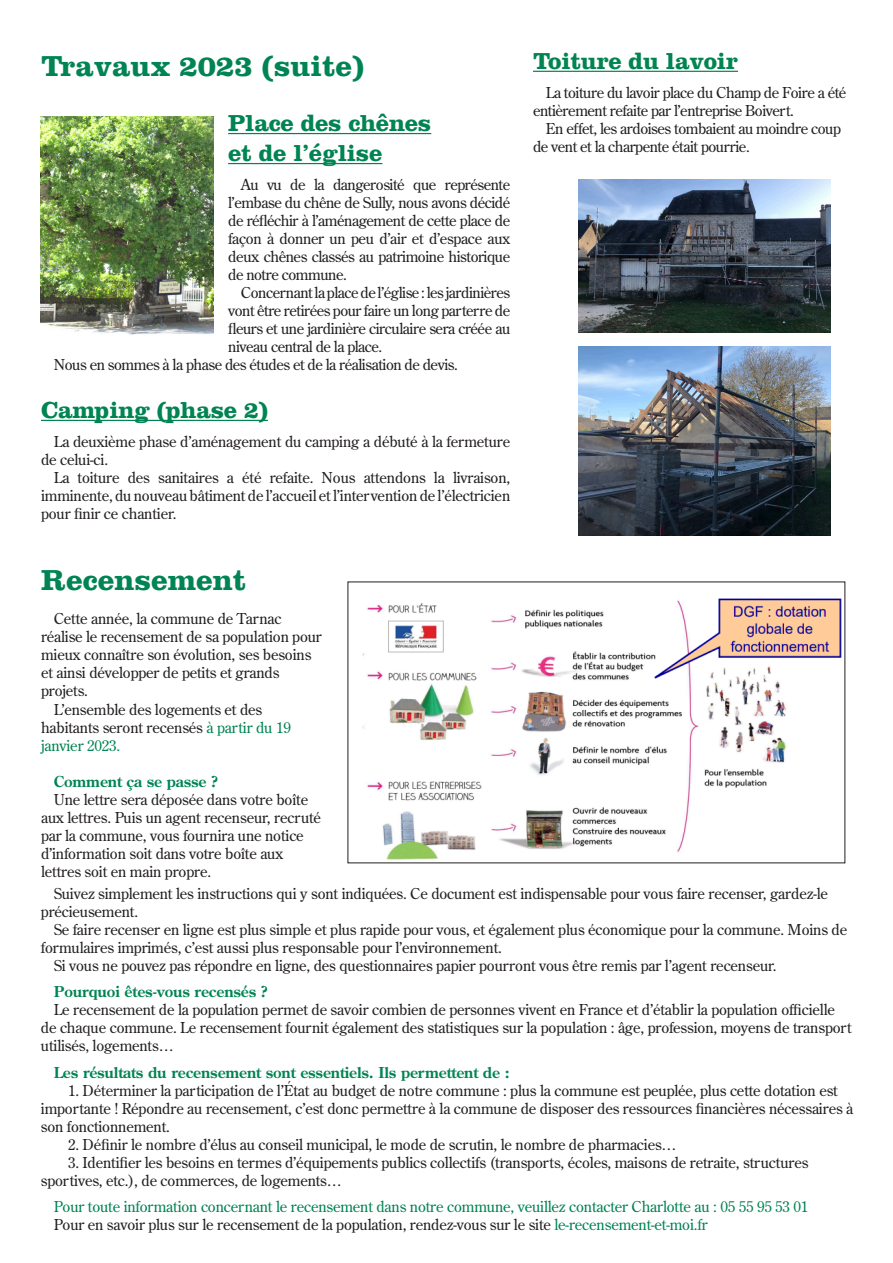
<style>
.page{position:relative;width:893px;height:1263px;background:#fff}
.page>*{position:absolute;margin:0;border:0;box-sizing:border-box;transform-origin:0 0}
.t1{font:700 30px "Clarendon";color:#008453}
.t2{font:700 24px "Clarendon";letter-spacing:-.01em;color:#008453}
.t3{font:15px/18px "Century Old Style";letter-spacing:-.01em;color:#231f20}
.t4{font:15px/18px "Century Old Style";letter-spacing:-.03em;color:#231f20}
.t5{font:700 15px "Century Old Style";letter-spacing:-.01em;color:#008453}
.t6{font:15px "Century Old Style";letter-spacing:-.01em;color:#008453}
.s1{color:#008453}
</style>
<div class="page">
<hr style="left:228px;top:133px;width:203px;height:1px;background:#008453">
<hr style="left:228px;top:163px;width:154px;height:1px;background:#008453">
<hr style="left:41px;top:420px;width:227px;height:1px;background:#008453">
<img style="left:578px;top:347px;width:252px;height:189px">
<img style="left:578px;top:179px;width:252px;height:153px">
<img style="left:362px;top:598px;width:480px;height:262px">
<hr style="left:533px;top:71px;width:205px;height:1px;background:#008453">
<img style="left:41px;top:116px;width:173px;height:219px">
<p class="t1" style="left:41px;top:47px;width:324px">Travaux 2023 (suite)</p>
<p class="t2" style="left:228px;top:109px;width:205px">Place des chênes</p>
<p class="t2" style="left:228px;top:139px;width:156px">et de l’église</p>
<p class="t3" style="left:228px;top:175px;width:284px;text-align:justify;text-indent:13px">Au vu de la dangerosité que représente l’embase du chêne de Sully, nous avons décidé de réfléchir à l’aménagement de cette place de façon à donner un peu d’air et d’espace aux deux chênes classés au patrimoine historique de notre commune.</p>
<p class="t3" style="left:228px;top:283px;width:284px;text-align:justify;text-indent:13px">Concernant la place de l’église : les jardinières vont être retirées pour faire un long parterre de fleurs et une jardinière circulaire sera créée au niveau central de la place.</p>
<p class="t4" style="left:54px;top:355px;width:406px">Nous en sommes à la phase des études et de la réalisation de devis.</p>
<p class="t2" style="left:41px;top:395px;width:228px">Camping (phase 2)</p>
<p class="t3" style="left:41px;top:432px;width:471px;text-indent:13px">La deuxième phase d’aménagement du camping a débuté à la fermeture de celui-ci.</p>
<p class="t3" style="left:41px;top:468px;width:471px;text-align:justify;text-indent:13px">La toiture des sanitaires a été refaite. Nous attendons la livraison, imminente, du nouveau bâtiment de l’accueil et l’intervention de l’électricien pour finir ce chantier.</p>
<p class="t1" style="left:41px;top:562px;width:207px">Recensement</p>
<p class="t2" style="left:533px;top:46px;width:207px">Toiture du lavoir</p>
<p class="t4" style="left:533px;top:83px;width:315px;text-indent:13px">La toiture du lavoir place du Champ de Foire a été entièrement refaite par l’entreprise Boivert.</p>
<p class="t4" style="left:533px;top:119px;width:309px;text-indent:13px">En effet, les ardoises tombaient au moindre coup de vent et la charpente était pourrie.</p>
<p class="t3" style="left:41px;top:610px;width:282px;text-indent:13px">Cette année, la commune de Tarnac réalise le recensement de sa population pour mieux connaître son évolution, ses besoins et ainsi développer de petits et grands projets.</p>
<p class="t3" style="left:41px;top:700px;width:251px;text-indent:13px">L’ensemble des logements et des habitants seront recensés <span class="s1">à partir du 19 janvier 2023.</span></p>
<p class="t5" style="left:54px;top:771px;width:166px">Comment ça se passe ?</p>
<p class="t3" style="left:41px;top:790px;width:282px;text-indent:13px">Une lettre sera déposée dans votre boîte aux lettres. Puis un agent recenseur, recruté par la commune, vous fournira une notice d’information soit dans votre boîte aux lettres soit en main propre.</p>
<p class="t3" style="left:41px;top:884px;width:789px;text-indent:13px">Suivez simplement les instructions qui y sont indiquées. Ce document est indispensable pour vous faire recenser, gardez-le précieusement.</p>
<p class="t3" style="left:41px;top:920px;width:808px;text-indent:13px">Se faire recenser en ligne est plus simple et plus rapide pour vous, et également plus économique pour la commune. Moins de formulaires imprimés, c’est aussi plus responsable pour l’environnement.</p>
<p class="t3" style="left:54px;top:956px;width:724px">Si vous ne pouvez pas répondre en ligne, des questionnaires papier pourront vous être remis par l’agent recenseur.</p>
<p class="t5" style="left:54px;top:982px;width:216px">Pourquoi êtes-vous recensés ?</p>
<p class="t3" style="left:41px;top:1000px;width:812px;text-indent:13px">Le recensement de la population permet de savoir combien de personnes vivent en France et d’établir la population officielle de chaque commune. Le recensement fournit également des statistiques sur la population : âge, profession, moyens de transport utilisés, logements…</p>
<p class="t5" style="left:54px;top:1062px;width:458px">Les résultats du recensement sont essentiels. Ils permettent de :</p>
<p class="t3" style="left:41px;top:1081px;width:814px;text-indent:27px">1. Déterminer la participation de l’État au budget de notre commune : plus la commune est peuplée, plus cette dotation est importante ! Répondre au recensement, c’est donc permettre à la commune de disposer des ressources financières nécessaires à son fonctionnement.</p>
<p class="t3" style="left:68px;top:1135px;width:610px">2. Définir le nombre d’élus au conseil municipal, le mode de scrutin, le nombre de pharmacies…</p>
<p class="t3" style="left:41px;top:1153px;width:769px;text-indent:27px">3. Identifier les besoins en termes d’équipements publics collectifs (transports, écoles, maisons de retraite, structures sportives, etc.), de commerces, de logements…</p>
<p class="t6" style="left:54px;top:1197px;width:756px">Pour toute information concernant le recensement dans notre commune, veuillez contacter Charlotte au : 05 55 95 53 01</p>
<p class="t3" style="left:54px;top:1215px;width:655px">Pour en savoir plus sur le recensement de la population, rendez-vous sur le site <span class="s1">le-recensement-et-moi.fr</span></p>
</div>
